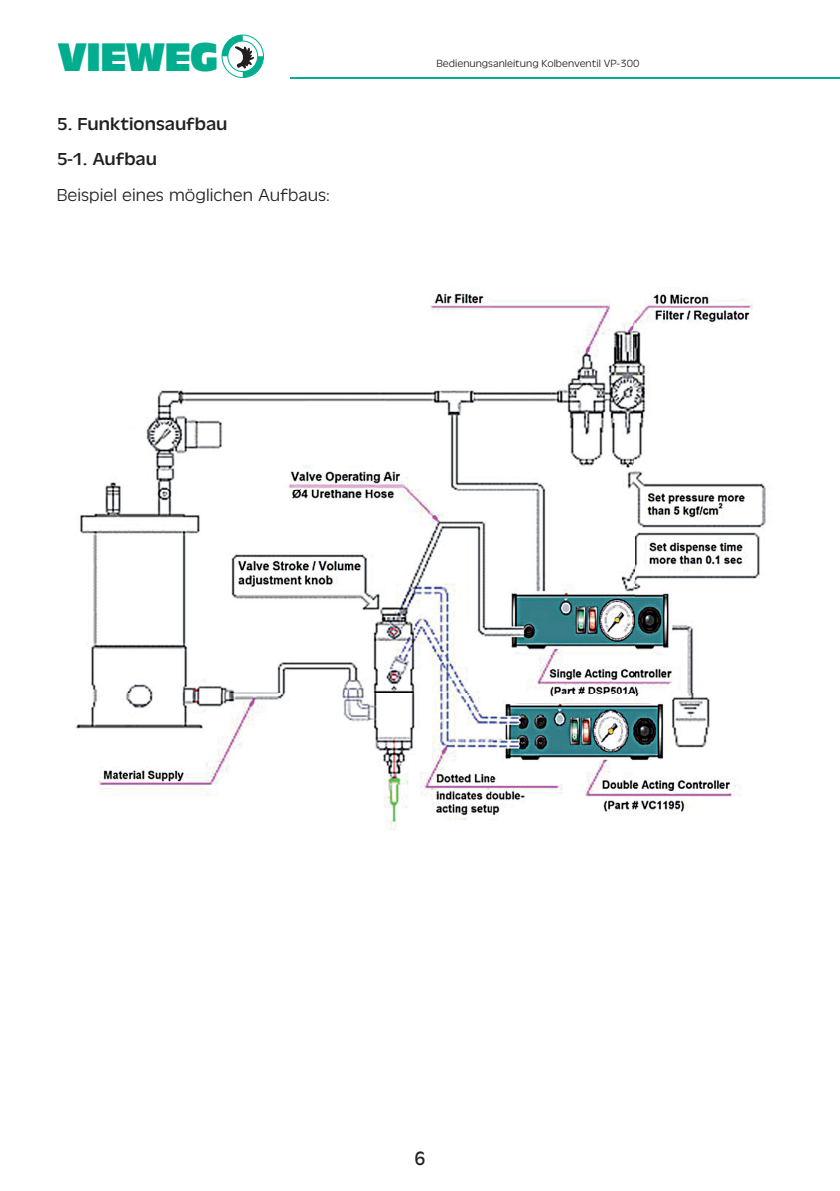
<style>
.page{position:relative;width:840px;height:1191px;background:#fff}
.page>*{position:absolute;margin:0;border:0;box-sizing:border-box;transform-origin:0 0}
.t1{font:41.4px "Antique Oli T Comp";letter-spacing:-.025em;color:#00ad8e}
.t2{font:20px "Antique Oli T";color:#231f20}
.t3{font:18px "Antique Oli T Ligh";color:#231f20;scale:1.11 1}
.t4{font:18px/35.4px "Antique Oli T";color:#231f20;scale:1.11 1}
.t5{font:10.8px "Antique Oli T Ligh";color:#231f20;scale:1.11 1}
</style>
<div class="page">
<div style="left:221px;top:35px;width:43px;height:43px;border:1px solid #00ad8e;border-radius:50%"></div>
<svg style="left:222px;top:35px;width:41px;height:42px"></svg>
<hr style="left:290px;top:78px;width:549px;height:1px;background:#00ad8e">
<img style="left:75px;top:287px;width:691px;height:542px">
<h1 class="t1" style="left:58px;top:34px;width:162px">VIEWEG</h1>
<h3 class="t4" style="left:57px;top:106px;width:155px">5. Funktionsaufbau<br>5-1. Aufbau</h3>
<h3 class="t3" style="left:57px;top:185px;width:247px">Beispiel eines möglichen Aufbaus:</h3>
<p class="t5" style="left:436px;top:58px;width:184px">Bedienungsanleitung Kolbenventil VP-300</p>
<h2 class="t2" style="left:414px;top:1147px;width:13px">6</h2>
</div>
